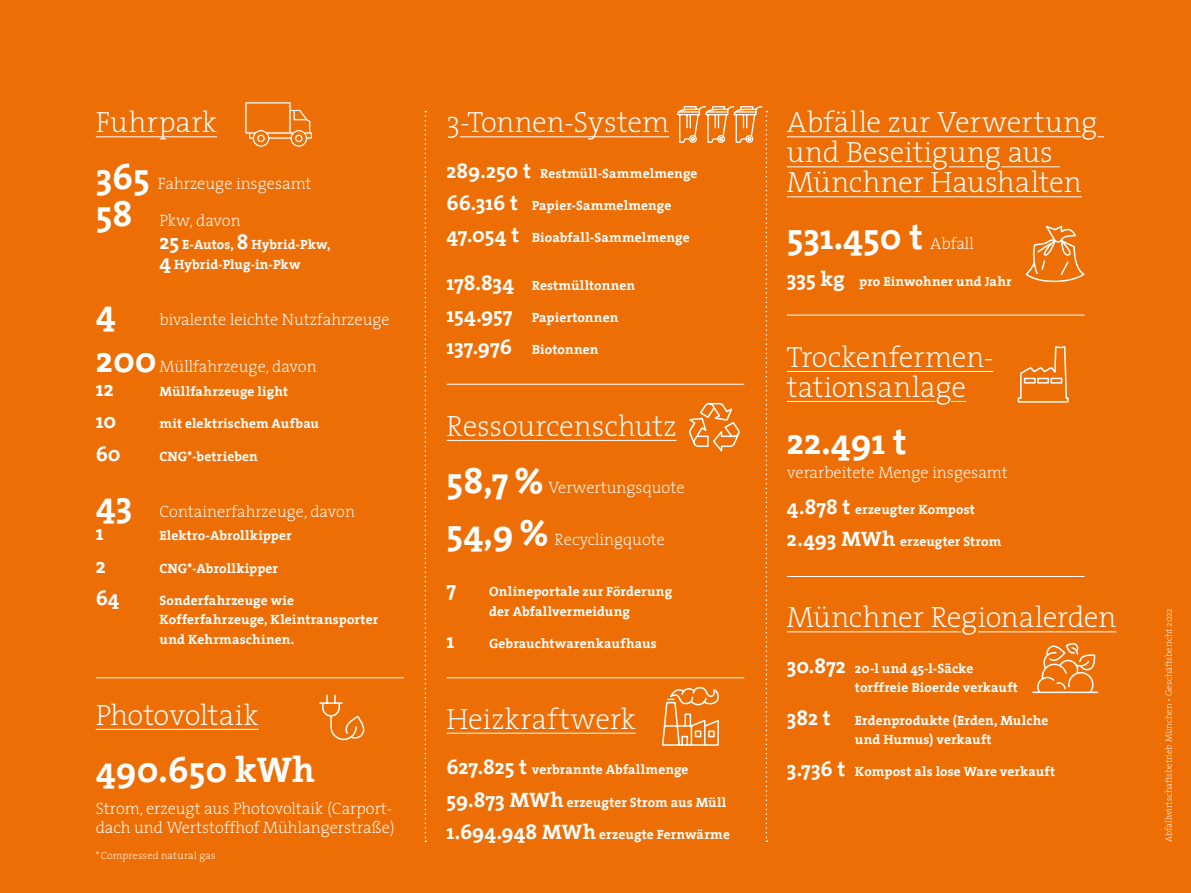
<style>
.page{position:relative;width:1191px;height:893px;background:#ed6e04}
.page>*{position:absolute;margin:0;border:0;box-sizing:border-box;transform-origin:0 0}
.t1{font:700 36px "The Serif";color:#fff}
.t2{font:200 29.4px/30px "The Serif";letter-spacing:-.005em;color:#fff}
.t3{font:200 29.4px "The Serif";letter-spacing:.02em;color:#fff}
.Copy{font:700 21px "The Serif";color:#fff}
.t4{font:200 16.5px/19.5px "The Serif";color:#fff}
.Copy-2{font:700 13.5px/19.5px "The Serif";letter-spacing:.005em;color:#fff}
.Copy-3{font:200 10.5px "The Serif";letter-spacing:.015em;color:#fff}
.t5{font:200 9px "The Serif";color:#fff}
.s1{font-weight:700;font-size:36px}
.s2{font-size:21px}
.s3{font-weight:200;font-size:16.5px}
</style>
<div class="page">
<svg style="left:1017px;top:346px;width:52px;height:57px"></svg>
<hr style="left:96px;top:137px;width:121px;height:1px;background:#fff">
<hr style="left:787px;top:632px;width:174px;height:1px;background:#fff">
<hr style="left:978px;top:632px;width:138px;height:1px;background:#fff">
<hr style="left:787px;top:137px;width:294px;height:1px;background:#fff">
<hr style="left:787px;top:167px;width:145px;height:1px;background:#fff">
<hr style="left:949px;top:167px;width:35px;height:1px;background:#fff">
<hr style="left:1001px;top:167px;width:58px;height:1px;background:#fff">
<hr style="left:787px;top:197px;width:294px;height:1px;background:#fff">
<hr style="left:787px;top:371px;width:206px;height:1px;background:#fff">
<hr style="left:787px;top:401px;width:148px;height:1px;background:#fff">
<svg style="left:951px;top:401px;width:15px;height:1px"></svg>
<hr style="left:96px;top:729px;width:163px;height:1px;background:#fff">
<hr style="left:460px;top:137px;width:209px;height:1px;background:#fff">
<hr style="left:446px;top:440px;width:230px;height:1px;background:#fff">
<hr style="left:446px;top:733px;width:190px;height:1px;background:#fff">
<hr style="left:446px;top:384px;width:298px;height:1px;background:#fff">
<hr style="left:446px;top:677px;width:298px;height:1px;background:#fff">
<hr style="left:787px;top:315px;width:297px;height:1px;background:#fff">
<hr style="left:787px;top:576px;width:297px;height:1px;background:#fff">
<hr style="left:96px;top:677px;width:308px;height:1px;background:#fff">
<svg style="left:424px;top:111px;width:2px;height:731px"></svg>
<svg style="left:244px;top:101px;width:68px;height:47px"></svg>
<svg style="left:319px;top:694px;width:46px;height:47px"></svg>
<svg style="left:661px;top:106px;width:106px;height:736px"></svg>
<hr style="left:1033px;top:692px;width:64px;height:1px;background:#fff">
<svg style="left:1036px;top:643px;width:61px;height:51px"></svg>
<svg style="left:1025px;top:225px;width:60px;height:58px"></svg>
<p class="t3" style="left:96px;top:98px;width:123px">Fuhrpark</p>
<p class="t4" style="left:96px;top:173px;width:217px"><span class="s1">365</span> Fahrzeuge insgesamt</p>
<p class="t4" style="left:96px;top:210px;width:146px"><span class="s1">58</span> Pkw, davon</p>
<p class="Copy-2" style="left:159px;top:235px;width:172px"><span class="s2">25</span> E-Autos, <span class="s2">8</span> Hybrid-Pkw,<br><span class="s2">4</span> Hybrid-Plug-in-Pkw</p>
<p class="t4" style="left:96px;top:309px;width:295px"><span class="s1">4</span> bivalente leichte Nutzfahrzeuge</p>
<p class="t4" style="left:96px;top:356px;width:222px"><span class="s1">200</span> Müllfahrzeuge, davon</p>
<p class="Copy" style="left:96px;top:371px;width:20px">12</p>
<p class="Copy-2" style="left:159px;top:381px;width:130px">Müllfahrzeuge light</p>
<p class="Copy" style="left:96px;top:404px;width:22px">10</p>
<p class="Copy-2" style="left:159px;top:414px;width:161px">mit elektrischem Aufbau</p>
<p class="Copy" style="left:96px;top:436px;width:26px">60</p>
<p class="Copy-2" style="left:159px;top:446px;width:100px">CNG*-betrieben</p>
<p class="t4" style="left:96px;top:501px;width:261px"><span class="s1">43</span> Containerfahrzeuge, davon</p>
<p class="Copy" style="left:96px;top:516px;width:9px">1</p>
<p class="Copy-2" style="left:159px;top:526px;width:134px">Elektro-Abrollkipper</p>
<p class="Copy" style="left:96px;top:548px;width:12px">2</p>
<p class="Copy-2" style="left:159px;top:558px;width:120px">CNG*-Abrollkipper</p>
<p class="Copy" style="left:96px;top:580px;width:25px">64</p>
<p class="Copy-2" style="left:159px;top:590px;width:220px">Sonderfahrzeuge wie<br>Kofferfahrzeuge, Kleintransporter und Kehrmaschinen.</p>
<p class="t2" style="left:96px;top:699px;width:165px">Photovoltaik</p>
<p class="t1" style="left:96px;top:739px;width:221px">490.650 kWh</p>
<p class="t4" style="left:96px;top:798px;width:300px">Strom, erzeugt aus Photovoltaik (Carport&shy;dach und Wertstoffhof Mühlangerstraße)</p>
<p class="t2" style="left:446px;top:106px;width:224px">3-Tonnen-System</p>
<p class="Copy-2" style="left:446px;top:163px;width:252px"><span class="s2">289.250 t</span> Restmüll-Sammelmenge</p>
<p class="Copy-2" style="left:446px;top:196px;width:226px"><span class="s2">66.316 t</span> Papier-Sammelmenge</p>
<p class="Copy-2" style="left:446px;top:228px;width:244px"><span class="s2">47.054 t</span> Bioabfall-Sammelmenge</p>
<p class="Copy-2" style="left:446px;top:275px;width:190px"><span class="s2">178.834</span> Restmülltonnen</p>
<p class="Copy-2" style="left:446px;top:308px;width:173px"><span class="s2">154.957</span> Papiertonnen</p>
<p class="Copy-2" style="left:446px;top:340px;width:153px"><span class="s2">137.976</span> Biotonnen</p>
<p class="t2" style="left:446px;top:410px;width:231px">Ressourcenschutz</p>
<p class="t4" style="left:446px;top:477px;width:239px"><span class="s1">58,7 %</span> Verwertungsquote</p>
<p class="t4" style="left:446px;top:529px;width:220px"><span class="s1">54,9 %</span> Recyclingquote</p>
<p class="Copy" style="left:446px;top:572px;width:11px">7</p>
<p class="Copy-2" style="left:489px;top:582px;width:184px">Onlineportale zur Förderung der Abfallvermeidung</p>
<p class="Copy" style="left:446px;top:623px;width:9px">1</p>
<p class="Copy-2" style="left:489px;top:633px;width:169px">Gebrauchtwarenkaufhaus</p>
<p class="t2" style="left:446px;top:703px;width:191px">Heizkraftwerk</p>
<p class="Copy-2" style="left:446px;top:760px;width:243px"><span class="s2">627.825 t</span> verbrannte Abfallmenge</p>
<p class="Copy-2" style="left:446px;top:792px;width:281px"><span class="s2">59.873 MWh</span> erzeugter Strom aus Müll</p>
<p class="Copy-2" style="left:446px;top:824px;width:285px"><span class="s2">1.694.948 MWh</span> erzeugte Fernwärme</p>
<p class="t2" style="left:787px;top:106px;width:312px">Abfälle zur Verwertung und Beseitigung aus<br>Münchner Haushalten</p>
<p class="t1" style="left:787px;top:207px;width:188px">531.450 t <span class="s3">Abfall</span></p>
<p class="Copy-2" style="left:787px;top:271px;width:226px"><span class="s2">335 kg</span> pro Einwohner und Jahr</p>
<p class="t2" style="left:787px;top:341px;width:208px">Trockenfermen&shy;tationsanlage</p>
<p class="t1" style="left:787px;top:411px;width:121px">22.491 t</p>
<p class="t4" style="left:787px;top:462px;width:222px">verarbeitete Menge insgesamt</p>
<p class="Copy-2" style="left:787px;top:499px;width:189px"><span class="s2">4.878 t</span> erzeugter Kompost</p>
<p class="Copy-2" style="left:787px;top:532px;width:216px"><span class="s2">2.493 MWh</span> erzeugter Strom</p>
<p class="t2" style="left:787px;top:601px;width:331px">Münchner Regionalerden</p>
<p class="Copy-2" style="left:855px;top:658px;width:164px;text-indent:-68px"><span class="s2">30.872</span> 20-l und 45-l-Säcke torffreie Bioerde verkauft</p>
<p class="Copy-2" style="left:855px;top:710px;width:195px;text-indent:-68px"><span class="s2">382 t</span> Erdenprodukte (Erden, Mulche und Humus) verkauft</p>
<p class="Copy-2" style="left:787px;top:762px;width:270px"><span class="s2">3.736 t</span> Kompost als lose Ware verkauft</p>
<p class="t5" style="left:1161px;top:842px;width:235px;rotate:-90deg">Abfallwirtschaftsbetrieb München • Geschäftsbericht 2022</p>
<p class="Copy-3" style="left:96px;top:847px;width:121px">*Compressed natural gas</p>
</div>
